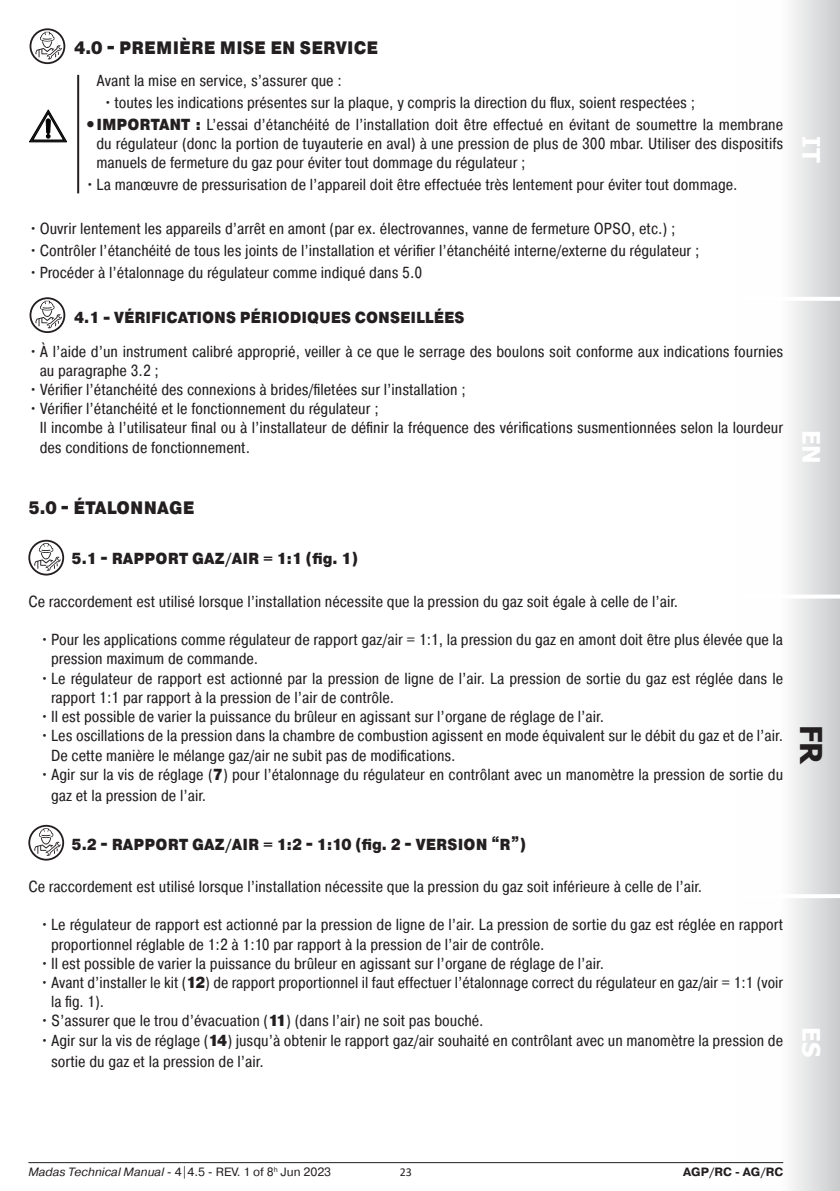
<style>
.page{position:relative;width:840px;height:1191px;background:#fff}
.page>*{position:absolute;margin:0;border:0;box-sizing:border-box;transform-origin:0 0}
.t1{font:700 30px "Tahoma";color:#231f20}
.t2{font:700 24px "Tahoma";color:#fff}
.t3{font:900 18px "Pragmatica Cond";letter-spacing:.01em;color:#231f20}
.t4{font:16px/19.2px "Pragmatica Cond";color:#231f20}
.t5{font:900 16px "Pragmatica Cond";color:#231f20}
.t6{font:12px "Pragmatica";color:#231f20}
.t7{font:700 12px "Pragmatica";color:#231f20}
.t8{font:12px "Calibri";color:#231f20}
.s1{font-weight:900}
.s2{font-style:italic}
</style>
<div class="page">
<div style="left:734px;top:0;width:105px;height:1191px;background:linear-gradient(to right,#fff,#d5d5d7)"></div>
<hr style="left:743px;top:297px;width:96px;height:4px;background:#fff">
<hr style="left:740px;top:594px;width:99px;height:4px;background:#fff">
<hr style="left:740px;top:894px;width:99px;height:4px;background:#fff">
<hr style="left:28px;top:1162px;width:754px;height:1px;background:#231f20">
<svg style="left:30px;top:28px;width:35px;height:36px"></svg>
<svg style="left:31px;top:30px;width:32px;height:32px"></svg>
<svg style="left:35px;top:32px;width:27px;height:27px"></svg>
<svg style="left:30px;top:297px;width:35px;height:36px"></svg>
<svg style="left:31px;top:299px;width:32px;height:32px"></svg>
<svg style="left:35px;top:301px;width:27px;height:27px"></svg>
<svg style="left:28px;top:540px;width:36px;height:35px"></svg>
<svg style="left:30px;top:541px;width:32px;height:32px"></svg>
<svg style="left:34px;top:543px;width:27px;height:28px"></svg>
<svg style="left:28px;top:825px;width:36px;height:35px"></svg>
<svg style="left:30px;top:826px;width:32px;height:32px"></svg>
<svg style="left:34px;top:828px;width:27px;height:28px"></svg>
<hr style="left:77px;top:75px;width:2px;height:118px;background:#231f20">
<svg style="left:29px;top:110px;width:38px;height:32px"></svg>
<div style="left:46px;top:119px;width:4px;height:15px;border:1px solid #000001;border-radius:2px"></div>
<p class="t3" style="left:74px;top:36px;width:305px">4.0 - PREMIÈRE MISE EN SERVICE</p>
<p class="t4" style="left:96px;top:71px;width:247px">Avant la mise en service, s’assurer que :</p>
<p class="t4" style="left:103px;top:93px;width:593px">•toutes les indications présentes sur la plaque, y compris la direction du flux, soient respectées ;</p>
<p class="t4" style="left:96px;top:115px;width:688px;text-align:justify;text-indent:-11px"><span class="s1">•IMPORTANT :</span> L’essai d’étanchéité de l’installation doit être effectué en évitant de soumettre la membrane du régulateur (donc la portion de tuyauterie en aval) à une pression de plus de 300 mbar. Utiliser des dispositifs manuels de fermeture du gaz pour éviter tout dommage du régulateur ;</p>
<p class="t4" style="left:85px;top:175px;width:653px">•La manœuvre de pressurisation de l’appareil doit être effectuée très lentement pour éviter tout dommage.</p>
<p class="t4" style="left:28px;top:219px;width:648px">•Ouvrir lentement les appareils d’arrêt en amont (par ex. électrovannes, vanne de fermeture OPSO, etc.) ;</p>
<p class="t4" style="left:28px;top:241px;width:672px">•Contrôler l’étanchéité de tous les joints de l’installation et vérifier l’étanchéité interne/externe du régulateur ;</p>
<p class="t4" style="left:28px;top:263px;width:395px">•Procéder à l’étalonnage du régulateur comme indiqué dans 5.0</p>
<p class="t5" style="left:74px;top:307px;width:391px">4.1 - VÉRIFICATIONS PÉRIODIQUES CONSEILLÉES</p>
<p class="t4" style="left:40px;top:341px;width:744px;text-indent:-11px">•À l’aide d’un instrument calibré approprié, veiller à ce que le serrage des boulons soit conforme aux indications fournies au paragraphe 3.2 ;</p>
<p class="t4" style="left:28px;top:380px;width:438px">•Vérifier l’étanchéité des connexions à brides/filetées sur l’installation ;</p>
<p class="t4" style="left:28px;top:399px;width:351px">•Vérifier l’étanchéité et le fonctionnement du régulateur ;</p>
<p class="t4" style="left:40px;top:418px;width:744px">Il incombe à l’utilisateur final ou à l’installateur de définir la fréquence des vérifications susmentionnées selon la lourdeur des conditions de fonctionnement.</p>
<p class="t3" style="left:28px;top:496px;width:167px">5.0 - ÉTALONNAGE</p>
<p class="t5" style="left:72px;top:548px;width:288px">5.1 - RAPPORT GAZ/AIR = 1:1 (fig. 1)</p>
<p class="t4" style="left:28px;top:591px;width:651px">Ce raccordement est utilisé lorsque l’installation nécessite que la pression du gaz soit égale à celle de l’air.</p>
<p class="t4" style="left:51px;top:630px;width:733px;text-indent:-11px">•Pour les applications comme régulateur de rapport gaz/air = 1:1, la pression du gaz en amont doit être plus élevée que la pression maximum de commande.</p>
<p class="t4" style="left:51px;top:668px;width:733px;text-indent:-11px">•Le régulateur de rapport est actionné par la pression de ligne de l’air. La pression de sortie du gaz est réglée dans le rapport 1:1 par rapport à la pression de l’air de contrôle.</p>
<p class="t4" style="left:40px;top:707px;width:565px">•Il est possible de varier la puissance du brûleur en agissant sur l’organe de réglage de l’air.</p>
<p class="t4" style="left:51px;top:726px;width:733px;text-indent:-11px">•Les oscillations de la pression dans la chambre de combustion agissent en mode équivalent sur le débit du gaz et de l’air.<br>De cette manière le mélange gaz/air ne subit pas de modifications.</p>
<p class="t4" style="left:51px;top:763px;width:733px;line-height:21.6px;text-indent:-11px">•Agir sur la vis de réglage (<span class="s1">7</span>) pour l’étalonnage du régulateur en contrôlant avec un manomètre la pression de sortie du gaz et la pression de l’air.</p>
<p class="t5" style="left:72px;top:833px;width:455px">5.2 - RAPPORT GAZ/AIR = 1:2 - 1:10 (fig. 2 - VERSION “R”)</p>
<p class="t4" style="left:28px;top:876px;width:675px">Ce raccordement est utilisé lorsque l’installation nécessite que la pression du gaz soit inférieure à celle de l’air.</p>
<p class="t4" style="left:51px;top:915px;width:733px;text-indent:-11px">•Le régulateur de rapport est actionné par la pression de ligne de l’air. La pression de sortie du gaz est réglée en rapport proportionnel réglable de 1:2 à 1:10 par rapport à la pression de l’air de contrôle.</p>
<p class="t4" style="left:40px;top:953px;width:565px">•Il est possible de varier la puissance du brûleur en agissant sur l’organe de réglage de l’air.</p>
<p class="t4" style="left:51px;top:972px;width:733px;text-indent:-11px">•Avant d’installer le kit (<span class="s1">12</span>) de rapport proportionnel il faut effectuer l’étalonnage correct du régulateur en gaz/air = 1:1 (voir la fig. 1).</p>
<p class="t4" style="left:40px;top:1011px;width:445px">•S’assurer que le trou d’évacuation (<span class="s1">11</span>) (dans l’air) ne soit pas bouché.</p>
<p class="t4" style="left:51px;top:1029px;width:733px;line-height:21.6px;text-indent:-11px">•Agir sur la vis de réglage (<span class="s1">14</span>) jusqu’à obtenir le rapport gaz/air souhaité en contrôlant avec un manomètre la pression de sortie du gaz et la pression de l’air.</p>
<h2 class="t2" style="left:827px;top:136px;width:28px;rotate:90deg">IT</h2>
<h2 class="t2" style="left:827px;top:430px;width:35px;rotate:90deg">EN</h2>
<h1 class="t1" style="left:831px;top:724px;width:41px;rotate:90deg">FR</h1>
<h2 class="t2" style="left:827px;top:1027px;width:31px;rotate:90deg">ES</h2>
<p class="t6" style="left:28px;top:1164px;width:304px"><span class="s2">Madas Technical Manual</span> - 4|4.5 - REV. 1 of 8<sup>h</sup> Jun 2023</p>
<p class="t7" style="left:682px;top:1164px;width:101px">AGP/RC - AG/RC</p>
<p class="t8" style="left:399px;top:1163px;width:14px">23</p>
</div>
